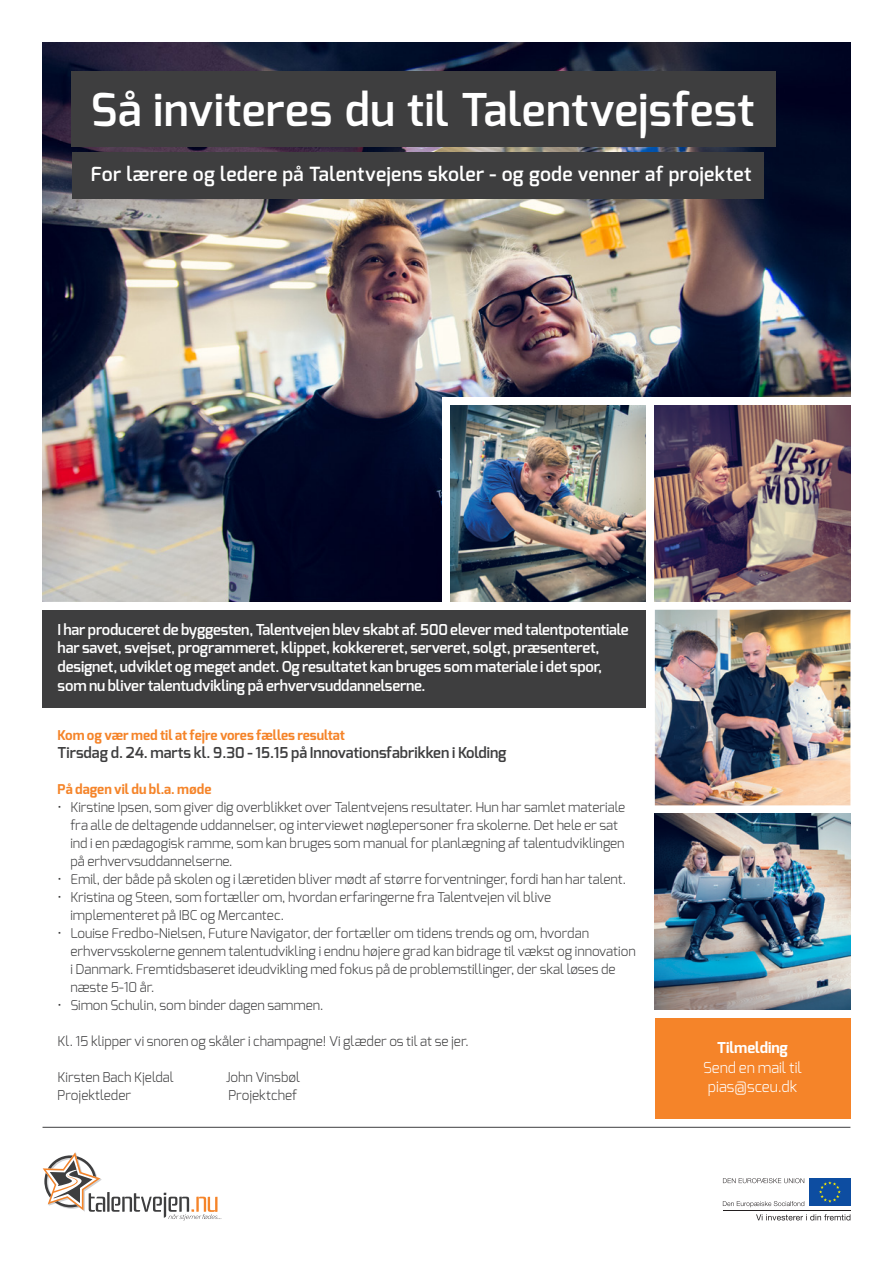
<style>
.page{position:relative;width:893px;height:1263px;background:#fff}
.page>*{position:absolute;margin:0;border:0;box-sizing:border-box;transform-origin:0 0}
.t1{font:600 45.15px "Exo";letter-spacing:.01em;color:#fff}
.t2{font:600 19.5px "Exo";letter-spacing:.015em;color:#fff}
.Brødtekst{font:600 15px/18.6px "Exo";letter-spacing:-.01em;color:#fff}
.Brødtekst-2{font:600 15px "Exo";color:#3e3e3f}
.Brødtekst-3{font:300 15px "Exo";color:#fff}
.Brødtekst-4{font:700 15px "Exo";color:#fff}
.Brødtekst-5{font:300 13.5px "Exo";color:#3e3e3f}
.Brødtekst-6{font:700 13.5px "Exo";color:#f58429}
</style>
<div class="page">
<img style="left:42px;top:43px;width:809px;height:558px">
<div style="left:442px;top:397px;width:415px;height:226px;background:#fff"></div>
<div style="left:655px;top:1018px;width:195px;height:100px;background:#f58429"></div>
<div style="left:72px;top:71px;width:704px;height:75px;background:#3e3e3f"></div>
<div style="left:42px;top:610px;width:604px;height:98px;background:#3e3e3f"></div>
<div style="left:72px;top:152px;width:691px;height:47px;background:#3e3e3f"></div>
<svg style="left:43px;top:1152px;width:179px;height:68px"></svg>
<div style="left:809px;top:1178px;width:41px;height:28px;background:#0d4da1"></div>
<svg style="left:819px;top:1181px;width:22px;height:21px"></svg>
<svg style="left:756px;top:1214px;width:94px;height:6px"></svg>
<hr style="left:723px;top:1210px;width:127px;height:1px;background:#231f20">
<svg style="left:723px;top:1178px;width:81px;height:5px"></svg>
<svg style="left:723px;top:1201px;width:81px;height:6px"></svg>
<hr style="left:43px;top:1127px;width:807px;height:1px;background:#3e3e3f">
<img style="left:450px;top:406px;width:196px;height:195px">
<img style="left:655px;top:814px;width:195px;height:195px">
<img style="left:655px;top:610px;width:195px;height:195px">
<img style="left:655px;top:406px;width:195px;height:195px">
<p class="t1" style="left:91px;top:81px;width:665px">Så inviteres du til Talentvejsfest</p>
<p class="t2" style="left:91px;top:162px;width:662px">For lærere og ledere på Talentvejens skoler - og gode venner af projektet</p>
<p class="Brødtekst" style="left:58px;top:620px;width:572px">I har produceret de byggesten, Talentvejen blev skabt af. 500 elever med talentpotentiale har savet, svejset, programmeret, klippet, kokkereret, serveret, solgt, præsenteret, designet, udviklet og meget andet. Og resultatet kan bruges som materiale i det spor,</p>
<p class="Brødtekst" style="left:58px;top:676px;width:369px">som nu bliver talentudvikling på erhvervsuddannelserne.</p>
<p class="Brødtekst-6" style="left:58px;top:727px;width:289px">Kom og vær med til at fejre vores fælles resultat</p>
<p class="Brødtekst-2" style="left:58px;top:743px;width:450px">Tirsdag d. 24. marts kl. 9.30 - 15.15 på Innovationsfabrikken i Kolding</p>
<p class="Brødtekst-6" style="left:58px;top:781px;width:155px">På dagen vil du bl.a. møde</p>
<p class="Brødtekst-5" style="left:58px;top:799px;width:569px">• Kirstine Ipsen, som giver dig overblikket over Talentvejens resultater. Hun har samlet materiale</p>
<p class="Brødtekst-5" style="left:70px;top:817px;width:549px">fra alle de deltagende uddannelser, og interviewet nøglepersoner fra skolerne. Det hele er sat</p>
<p class="Brødtekst-5" style="left:70px;top:835px;width:556px">ind i en pædagogisk ramme, som kan bruges som manual for planlægning af talentudviklingen</p>
<p class="Brødtekst-5" style="left:70px;top:853px;width:164px">på erhvervsuddannelserne.</p>
<p class="Brødtekst-5" style="left:58px;top:871px;width:570px">• Emil, der både på skolen og i læretiden bliver mødt af større forventninger, fordi han har talent.</p>
<p class="Brødtekst-5" style="left:58px;top:889px;width:495px">• Kristina og Steen, som fortæller om, hvordan erfaringerne fra Talentvejen vil blive</p>
<p class="Brødtekst-5" style="left:70px;top:907px;width:215px">implementeret på IBC og Mercantec.</p>
<p class="Brødtekst-5" style="left:58px;top:925px;width:533px">• Louise Fredbo-Nielsen, Future Navigator, der fortæller om tidens trends og om, hvordan</p>
<p class="Brødtekst-5" style="left:70px;top:943px;width:567px">erhvervsskolerne gennem talentudvikling i endnu højere grad kan bidrage til vækst og innovation</p>
<p class="Brødtekst-5" style="left:70px;top:961px;width:547px">i Danmark. Fremtidsbaseret ideudvikling med fokus på de problemstillinger, der skal løses de</p>
<p class="Brødtekst-5" style="left:70px;top:979px;width:86px">næste 5-10 år.</p>
<p class="Brødtekst-5" style="left:58px;top:997px;width:267px">• Simon Schulin, som binder dagen sammen.</p>
<p class="Brødtekst-5" style="left:58px;top:1033px;width:412px">Kl. 15 klipper vi snoren og skåler i champagne! Vi glæder os til at se jer.</p>
<p class="Brødtekst-5" style="left:58px;top:1069px;width:118px">Kirsten Bach Kjeldal</p>
<p class="Brødtekst-5" style="left:226px;top:1069px;width:76px">John Vinsbøl</p>
<p class="Brødtekst-5" style="left:58px;top:1087px;width:75px">Projektleder</p>
<p class="Brødtekst-5" style="left:228px;top:1087px;width:71px">Projektchef</p>
<p class="Brødtekst-4" style="left:717px;top:1038px;width:72px">Tilmelding</p>
<p class="Brødtekst-3" style="left:703px;top:1057px;width:100px">Send en mail til</p>
<p class="Brødtekst-3" style="left:708px;top:1077px;width:91px">pias@sceu.dk</p>
</div>
